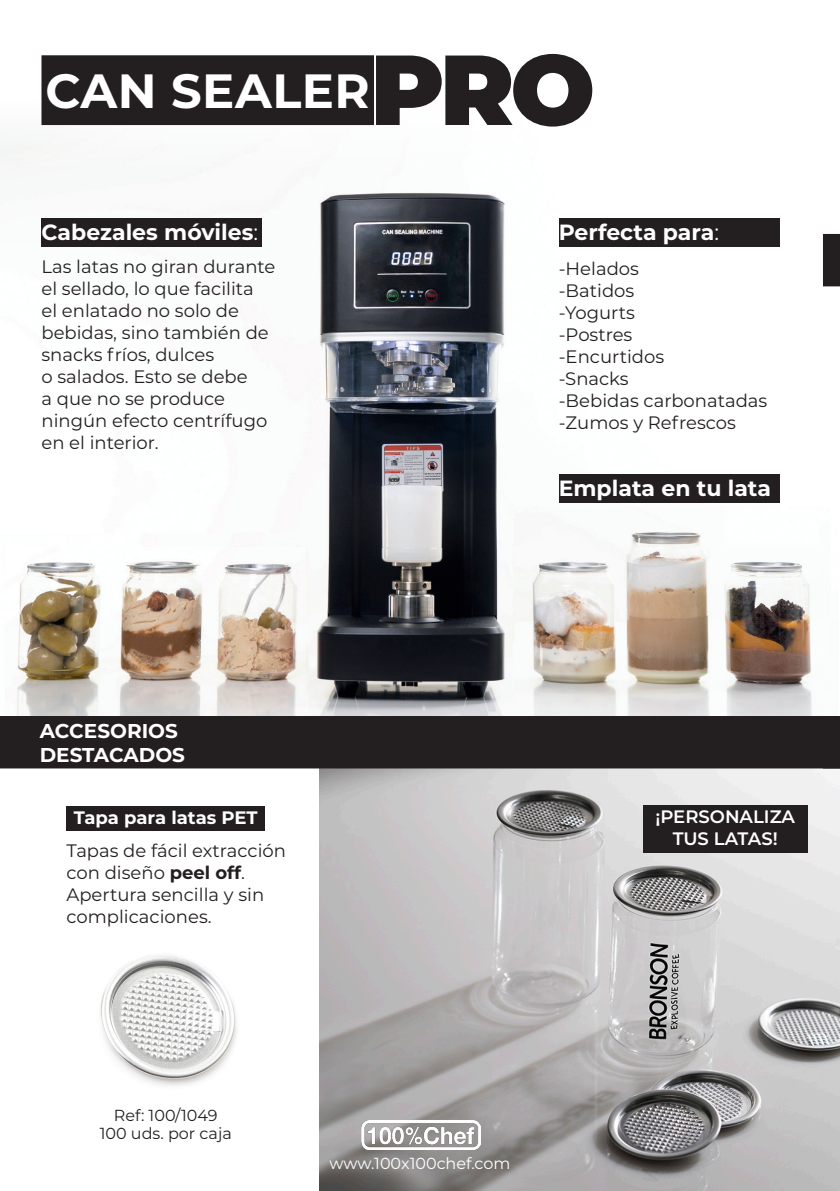
<style>
.page{position:relative;width:840px;height:1191px;background:#fff}
.page>*{position:absolute;margin:0;border:0;box-sizing:border-box;transform-origin:0 0}
.t1{font:900 99.2px "Montserrat";color:#231f20}
.t2{font:700 48px "Montserrat";letter-spacing:.01em;color:#fff}
.t3{font:700 22px "Montserrat";color:#fff}
.t4{font:700 20px "Montserrat";color:#fff}
.t5{font:18px/22px "Montserrat";color:#231f20}
.t6{font:600 18px "Montserrat";color:#fff}
.t7{font:700 18px "Montserrat";color:#fff}
.t8{font:16px "Montserrat";color:#231f20}
.t9{font:16px "Montserrat";color:#fff}
.s1{font-weight:400}
.s2{font-weight:700}
</style>
<div class="page">
<img style="left:319px;top:768px;width:520px;height:423px">
<img style="left:17px;top:192px;width:820px;height:524px">
<div style="left:42px;top:56px;width:331px;height:68px;background:#231f20"></div>
<div style="left:41px;top:55px;width:333px;height:70px;border:2px solid #231f20"></div>
<div style="left:0;top:716px;width:822px;height:52px;background:#231f20"></div>
<div style="left:66px;top:806px;width:199px;height:24px;background:#231f20"></div>
<div style="left:642px;top:805px;width:165px;height:47px;background:#231f20"></div>
<div style="left:41px;top:218px;width:221px;height:29px;background:#231f20"></div>
<div style="left:558px;top:218px;width:221px;height:29px;background:#231f20"></div>
<div style="left:558px;top:474px;width:221px;height:29px;background:#231f20"></div>
<img style="left:100px;top:955px;width:137px;height:131px">
<img style="left:359px;top:1120px;width:121px;height:29px">
<svg style="left:822px;top:234px;width:17px;height:52px"></svg>
<svg style="left:822px;top:716px;width:17px;height:52px"></svg>
<p class="t1" style="left:370px;top:15px;width:226px">PRO</p>
<p class="t2" style="left:45px;top:57px;width:326px">CAN SEALER</p>
<p class="t3" style="left:41px;top:216px;width:218px">Cabezales móviles<span class="s1">:</span></p>
<p class="t5" style="left:41px;top:255px;width:235px">Las latas no giran durante el sellado, lo que facilita<br>el enlatado no solo de bebidas, sino también de snacks fríos, dulces</p>
<p class="t5" style="left:41px;top:365px;width:207px">o salados. Esto se debe</p>
<p class="t5" style="left:41px;top:387px;width:227px">a que no se produce ningún efecto centrífugo</p>
<p class="t5" style="left:41px;top:431px;width:119px">en el interior.</p>
<p class="t4" style="left:40px;top:716px;width:140px">ACCESORIOS</p>
<p class="t4" style="left:40px;top:740px;width:147px">DESTACADOS</p>
<p class="t3" style="left:558px;top:216px;width:162px">Perfecta para<span class="s1">:</span></p>
<p class="t5" style="left:558px;top:257px;width:82px">-Helados</p>
<p class="t5" style="left:558px;top:279px;width:77px">-Batidos</p>
<p class="t5" style="left:558px;top:301px;width:78px">-Yogurts</p>
<p class="t5" style="left:558px;top:323px;width:75px">-Postres</p>
<p class="t5" style="left:558px;top:345px;width:107px">-Encurtidos</p>
<p class="t5" style="left:558px;top:367px;width:71px">-Snacks</p>
<p class="t5" style="left:558px;top:389px;width:210px">-Bebidas carbonatadas</p>
<p class="t5" style="left:558px;top:411px;width:179px">-Zumos y Refrescos</p>
<p class="t3" style="left:558px;top:472px;width:214px">Emplata en tu lata</p>
<p class="t7" style="left:74px;top:804px;width:185px">Tapa para latas PET</p>
<p class="t6" style="left:655px;top:803px;width:141px">¡PERSONALIZA</p>
<p class="t6" style="left:672px;top:825px;width:106px">TUS LATAS!</p>
<p class="t5" style="left:66px;top:839px;width:221px">Tapas de fácil extracción</p>
<p class="t5" style="left:66px;top:861px;width:180px">con diseño <span class="s2">peel off</span>.</p>
<p class="t5" style="left:66px;top:883px;width:199px">Apertura sencilla y sin complicaciones.</p>
<p class="t8" style="left:114px;top:1104px;width:105px">Ref: 100/1049</p>
<p class="t8" style="left:100px;top:1122px;width:133px">100 uds. por caja</p>
<p class="t9" style="left:329px;top:1152px;width:182px">www.100x100chef.com</p>
</div>
